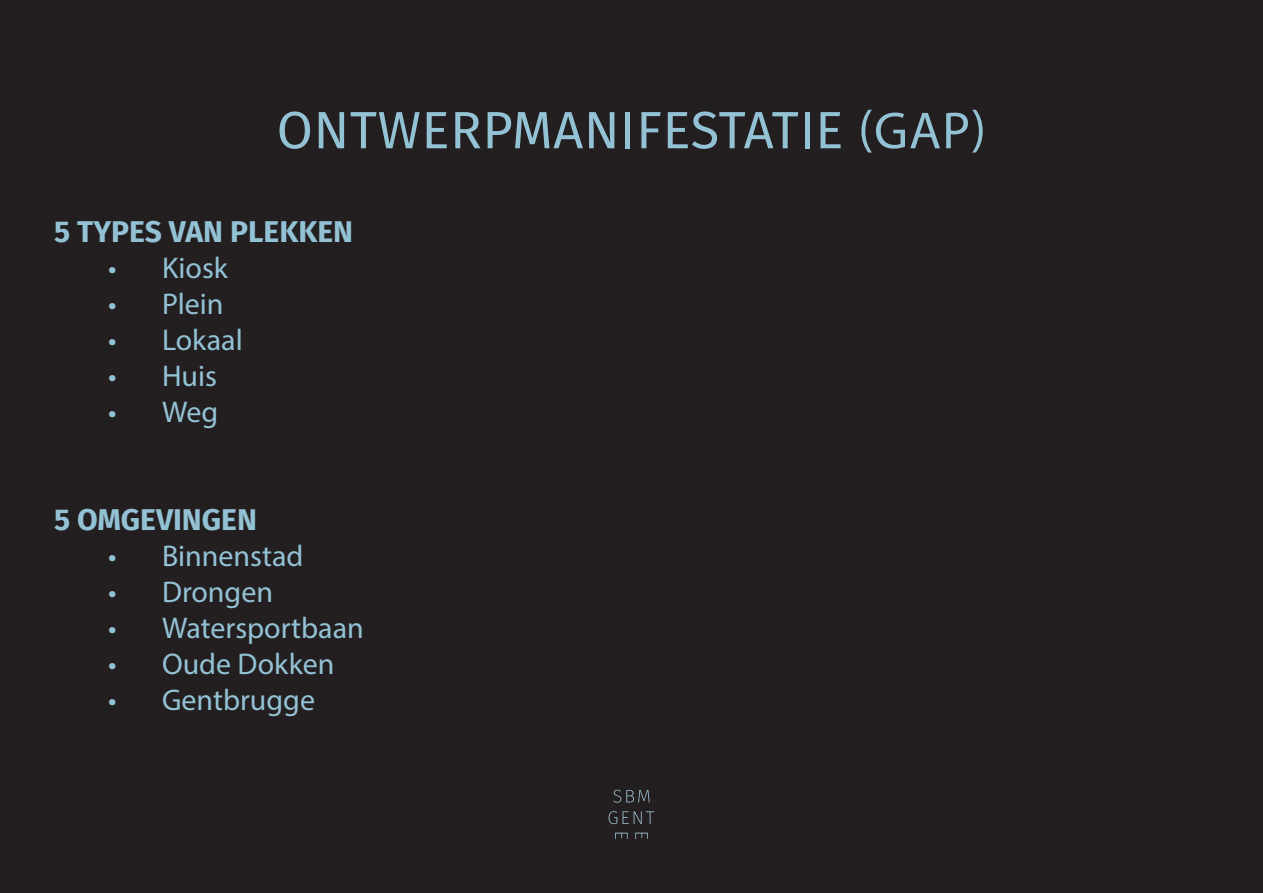
<style>
.page{position:relative;width:1263px;height:893px;background:#231f20}
.page>*{position:absolute;margin:0;border:0;box-sizing:border-box;transform-origin:0 0}
.t1{font:52.5px "Fira Sans";letter-spacing:.01em;color:#93c2d5}
.t2{font:30px "Myriad Pro";color:#93c2d5}
.t3{font:700 30px "Fira Sans";color:#93c2d5}
.s1{font-family:"Myriad Pro"}
</style>
<div class="page">
<svg style="left:613px;top:790px;width:37px;height:13px"></svg>
<svg style="left:609px;top:811px;width:45px;height:13px"></svg>
<svg style="left:615px;top:833px;width:13px;height:6px"></svg>
<svg style="left:635px;top:833px;width:13px;height:6px"></svg>
<p class="t1" style="left:277px;top:90px;width:711px">ONTWERPMANIFESTATIE <span class="s1">(GAP)</span></p>
<p class="t3" style="left:54px;top:207px;width:301px">5 TYPES VAN PLEKKEN</p>
<p class="t2" style="left:108px;top:250px;width:121px">• Kiosk</p>
<p class="t2" style="left:108px;top:286px;width:117px">• Plein</p>
<p class="t2" style="left:108px;top:322px;width:136px">• Lokaal</p>
<p class="t2" style="left:108px;top:358px;width:110px">• Huis</p>
<p class="t2" style="left:108px;top:394px;width:112px">• Weg</p>
<p class="t3" style="left:54px;top:495px;width:204px">5 OMGEVINGEN</p>
<p class="t2" style="left:108px;top:538px;width:197px">• Binnenstad</p>
<p class="t2" style="left:108px;top:574px;width:167px">• Drongen</p>
<p class="t2" style="left:108px;top:610px;width:257px">• Watersportbaan</p>
<p class="t2" style="left:108px;top:646px;width:228px">• Oude Dokken</p>
<p class="t2" style="left:108px;top:682px;width:208px">• Gentbrugge</p>
</div>
